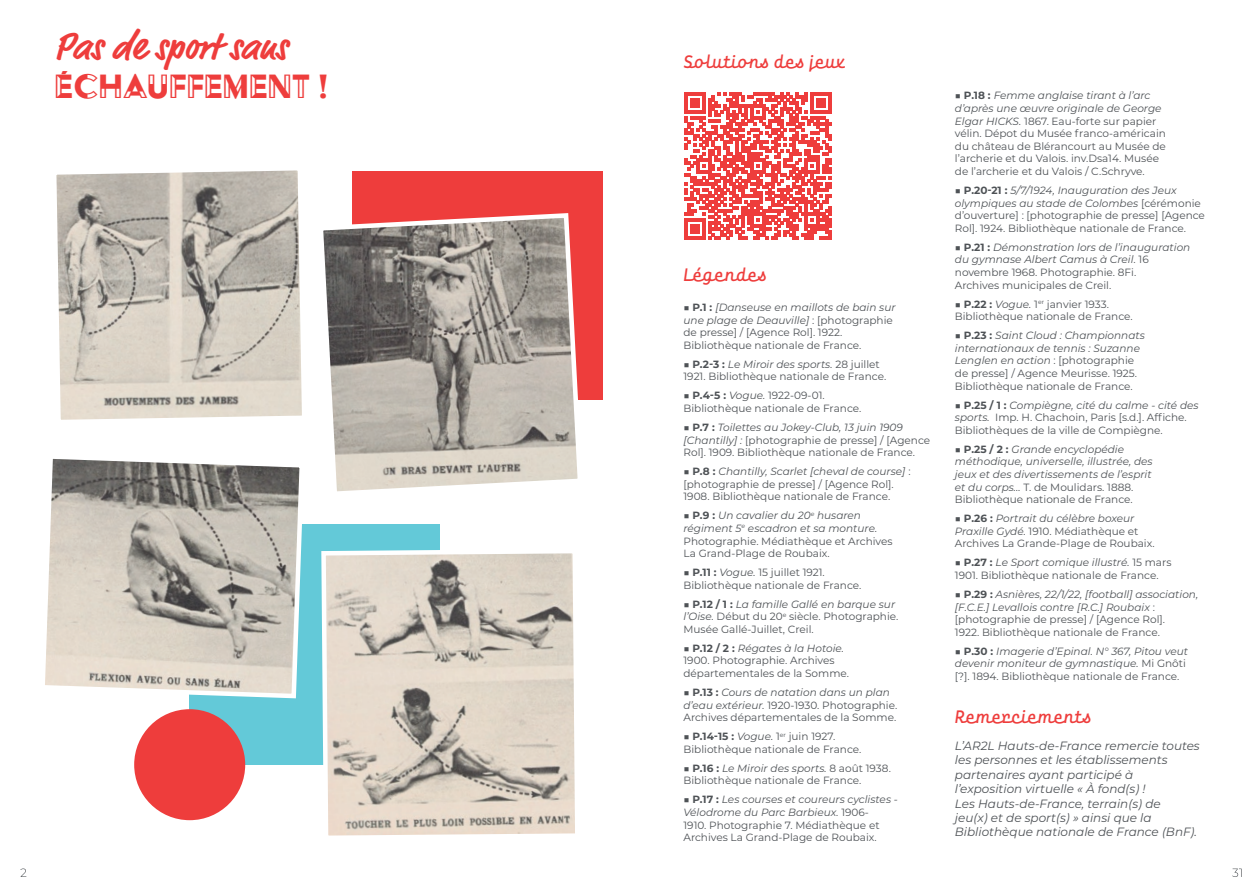
<style>
.page{position:relative;width:1259px;height:893px;background:#fff}
.page>*{position:absolute;margin:0;border:0;box-sizing:border-box;transform-origin:0 0}
.titre_p{font:700 39px/39px "Market Pro";color:#ee3d3c}
.le_saviez-vous{font:500 18px "Benda";color:#ee3d3c}
.Légende_texte_puces{font:500 18px "Benda";color:#ee3d3c}
.texte_standars_1{font:italic 12px/14.4px "Montserrat";color:#4e5256}
.t1{font:10.5px/12.6px "Montserrat";color:#4e5256}
.t2{font:italic 10.5px/12.6px "Montserrat";color:#4e5256}
.s1{font-family:"Acier BAT Text Noir";font-weight:400}
.s2{font-weight:700}
.s3{font-style:italic}
.s4{font-style:normal}
.s5{font-weight:700;font-style:normal}
</style>
<div class="page">
<div style="left:190px;top:524px;width:250px;height:241px;background:#63c9d8"></div>
<svg style="left:45px;top:458px;width:257px;height:243px;background:#bcb9b0"></svg>
<div style="left:352px;top:171px;width:250px;height:229px;background:#ee3d3c"></div>
<svg style="left:56px;top:170px;width:246px;height:250px;background:#c6c0b6"></svg>
<svg style="left:323px;top:213px;width:255px;height:279px;background:#aba49d"></svg>
<svg style="left:321px;top:550px;width:254px;height:286px;background:#d1c9bd"></svg>
<div style="left:134px;top:709px;width:111px;height:111px;background:#ee3d3c;border-radius:50%"></div>
<svg style="left:1232px;top:868px;width:9px;height:9px"></svg>
<svg style="left:684px;top:92px;width:147px;height:147px"></svg>
<svg style="left:20px;top:868px;width:6px;height:9px"></svg>
<p class="titre_p" style="left:54px;top:28px;width:275px">Pas de sport sans<br><span class="s1">ÉCHAUFFEMENT !</span></p>
<p class="le_saviez-vous" style="left:683px;top:50px;width:164px">Solutions des jeux</p>
<p class="Légende_texte_puces" style="left:683px;top:264px;width:85px">Légendes</p>
<p class="t1" style="left:683px;top:301px;width:214px">■ <span class="s2">P.1 :</span> <span class="s3">[Danseuse en maillots de bain sur une plage de Deauville]</span> : [photographie de presse] / [Agence Rol]. 1922.<br>Bibliothèque nationale de France.</p>
<p class="t1" style="left:683px;top:357px;width:204px">■ <span class="s2">P.2-3 :</span> <span class="s3">Le Miroir des sports.</span> 28 juillet<br>1921. Bibliothèque nationale de France.</p>
<p class="t1" style="left:683px;top:389px;width:179px">■ <span class="s2">P.4-5 :</span> <span class="s3">Vogue.</span> 1922-09-01.<br>Bibliothèque nationale de France.</p>
<p class="t1" style="left:683px;top:421px;width:248px">■ <span class="s2">P.7 :</span> <span class="s3">Toilettes au Jokey-Club, 13 juin 1909 [Chantilly] :</span> [photographie de presse] / [Agence<br>Rol]. 1909. Bibliothèque nationale de France.</p>
<p class="t1" style="left:683px;top:465px;width:228px">■ <span class="s2">P.8 :</span> <span class="s3">Chantilly, Scarlet [cheval de course]</span> : [photographie de presse] / [Agence Rol].<br>1908. Bibliothèque nationale de France.</p>
<p class="t1" style="left:683px;top:509px;width:211px">■ <span class="s2">P.9 :</span> <span class="s3">Un cavalier du 20</span><sup>e</sup> <span class="s3">husaren régiment 5</span><sup>e</sup> <span class="s3">escadron et sa monture.<br></span>Photographie. Médiathèque et Archives La Grand-Plage de Roubaix.</p>
<p class="t1" style="left:683px;top:566px;width:179px">■ <span class="s2">P.11 :</span> <span class="s3">Vogue.</span> 15 juillet 1921.<br>Bibliothèque nationale de France.</p>
<p class="t1" style="left:683px;top:597px;width:216px">■ <span class="s2">P.12 / 1 :</span> <span class="s3">La famille Gallé en barque sur l’Oise.</span> Début du 20<sup>e</sup> siècle. Photographie.<br>Musée Gallé-Juillet, Creil.</p>
<p class="t1" style="left:683px;top:641px;width:167px">■ <span class="s2">P.12 / 2 :</span> <span class="s3">Régates à la Hotoie.<br></span>1900. Photographie. Archives départementales de la Somme.</p>
<p class="t1" style="left:683px;top:686px;width:215px">■ <span class="s2">P.13 :</span> <span class="s3">Cours de natation dans un plan d’eau extérieur.</span> 1920-1930. Photographie.<br>Archives départementales de la Somme.</p>
<p class="t1" style="left:683px;top:730px;width:179px">■ <span class="s2">P.14-15 :</span> <span class="s3">Vogue.</span> 1<sup>er</sup> juin 1927.<br>Bibliothèque nationale de France.</p>
<p class="t1" style="left:683px;top:761px;width:209px">■ <span class="s2">P.16 :</span> <span class="s3">Le Miroir des sports.</span> 8 août 1938.<br>Bibliothèque nationale de France.</p>
<p class="t1" style="left:683px;top:793px;width:216px">■ <span class="s2">P.17 :</span> <span class="s3">Les courses et coureurs cyclistes - Vélodrome du Parc Barbieux.</span> 1906-<br>1910. Photographie 7. Médiathèque et Archives La Grand-Plage de Roubaix.</p>
<p class="t1" style="left:955px;top:89px;width:213px">■ <span class="s2">P.18 :</span> <span class="s3">Femme anglaise tirant à l’arc d’après une œuvre originale de George Elgar HICKS.</span> 1867. Eau-forte sur papier vélin. Dépot du Musée franco-américain du château de Blérancourt au Musée de l’archerie et du Valois. inv.Dsa14. Musée de l’archerie et du Valois / C.Schryve.</p>
<p class="t1" style="left:955px;top:184px;width:252px">■ <span class="s2">P.20-21 :</span> <span class="s3">5/7/1924, Inauguration des Jeux olympiques au stade de Colombes</span> [cérémonie d’ouverture] : [photographie de presse] [Agence Rol]. 1924. Bibliothèque nationale de France.</p>
<p class="t1" style="left:955px;top:240px;width:237px">■ <span class="s2">P.21 :</span> <span class="s3">Démonstration lors de l’inauguration du gymnase Albert Camus à Creil</span>. 16 novembre 1968. Photographie. 8Fi.<br>Archives municipales de Creil.</p>
<p class="t1" style="left:955px;top:297px;width:179px">■ <span class="s2">P.22 :</span> <span class="s3">Vogue.</span> 1<sup>er</sup> janvier 1933.<br>Bibliothèque nationale de France.</p>
<p class="t1" style="left:955px;top:329px;width:192px">■ <span class="s2">P.23 :</span> <span class="s3">Saint Cloud : Championnats internationaux de tennis : Suzanne Lenglen en action</span> : [photographie de presse] / Agence Meurisse. 1925.<br>Bibliothèque nationale de France.</p>
<p class="t1" style="left:955px;top:398px;width:245px">■ <span class="s2">P.25 / 1 :</span> <span class="s3">Compiègne, cité du calme - cité des sports.</span> Imp. H. Chachoin, Paris [s.d.]. Affiche.<br>Bibliothèques de la ville de Compiègne.</p>
<p class="t2" style="left:955px;top:442px;width:199px"><span class="s4">■</span> <span class="s5">P.25 / 2 :</span> Grande encyclopédie méthodique, universelle, illustrée, des jeux et des divertissements de l’esprit et du corps... <span class="s4">T. de Moulidars. 1888.<br>Bibliothèque nationale de France.</span></p>
<p class="t1" style="left:955px;top:512px;width:201px">■ <span class="s2">P.26 :</span> <span class="s3">Portrait du célèbre boxeur<br>Praxille Gydé.</span> 1910. Médiathèque et<br>Archives La Grande-Plage de Roubaix.</p>
<p class="t1" style="left:955px;top:556px;width:218px">■ <span class="s2">P.27 :</span> <span class="s3">Le Sport comique illustré.</span> 15 mars<br>1901. Bibliothèque nationale de France.</p>
<p class="t2" style="left:955px;top:587px;width:245px"><span class="s4">■</span> <span class="s5">P.29 :</span> Asnières, 22/1/22, [football] association, [F.C.E.] Levallois contre [R.C.] Roubaix <span class="s4">: [photographie de presse] / [Agence Rol].<br>1922. Bibliothèque nationale de France.</span></p>
<p class="t2" style="left:955px;top:644px;width:235px"><span class="s4">■</span> <span class="s5">P.30 :</span> Imagerie d’Epinal. N° 367, Pitou veut devenir moniteur de gymnastique. <span class="s4">Mi Gnôti [?]. 1894. Bibliothèque nationale de France.</span></p>
<p class="le_saviez-vous" style="left:955px;top:705px;width:138px">Remerciements</p>
<p class="texte_standars_1" style="left:955px;top:738px;width:246px">L’AR2L Hauts-de-France remercie toutes les personnes et les établissements partenaires ayant participé à l’exposition virtuelle « À fond(s) !<br>Les Hauts-de-France, terrain(s) de<br>jeu(x) et de sport(s) » ainsi que la Bibliothèque nationale de France (BnF).</p>
</div>
